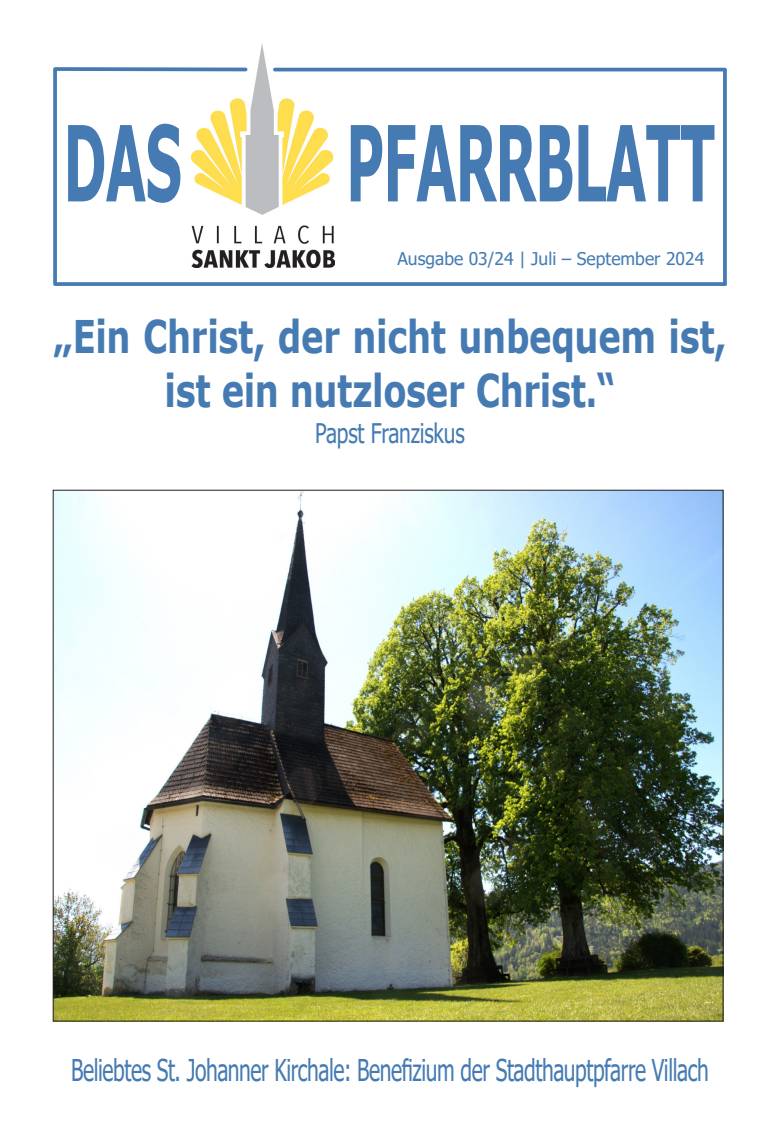
<style>
.page{position:relative;width:780px;height:1134px;background:#fff}
.page>*{position:absolute;margin:0;border:0;box-sizing:border-box;transform-origin:0 0}
.t1{font:700 105px "Verdana";letter-spacing:-.025em;color:#457bb2;scale:.5 1}
.t2{font:700 45px/54px "Verdana";letter-spacing:-.01em;color:#457bb2;text-align:center;scale:.75 1}
.t3{font:30px "Tahoma";letter-spacing:-.02em;color:#457bb2;scale:.7 1}
.t4{font:27px "Tahoma";letter-spacing:-.01em;color:#457bb2;scale:.78 1}
.t5{font:17.5px "Tahoma";color:#457bb2}
</style>
<div class="page">
<svg style="left:53px;top:73px;width:4px;height:209px"></svg>
<hr style="left:723px;top:70px;width:3px;height:214px;background:#457bb2">
<svg style="left:55px;top:282px;width:670px;height:4px;background:#4f82b6"></svg>
<img style="left:191px;top:44px;width:143px;height:223px">
<hr style="left:275px;top:68px;width:450px;height:3px;background:#457bb2">
<svg style="left:53px;top:65px;width:196px;height:8px"></svg>
<img style="left:55px;top:492px;width:666px;height:527px">
<p class="t1" style="left:63px;top:89px;width:239px">DAS</p>
<p class="t1" style="left:346px;top:89px;width:740px">PFARRBLATT</p>
<p class="t5" style="left:397px;top:247px;width:308px">Ausgabe 03/24 | Juli – September 2024</p>
<p class="t2" style="left:53px;top:309px;width:899px">„Ein Christ, der nicht unbequem ist, ist ein nutzloser Christ.“</p>
<p class="t4" style="left:315px;top:415px;width:193px">Papst Franziskus</p>
<p class="t3" style="left:71px;top:1049px;width:912px">Beliebtes St. Johanner Kirchale: Benefizium der Stadthauptpfarre Villach</p>
</div>
